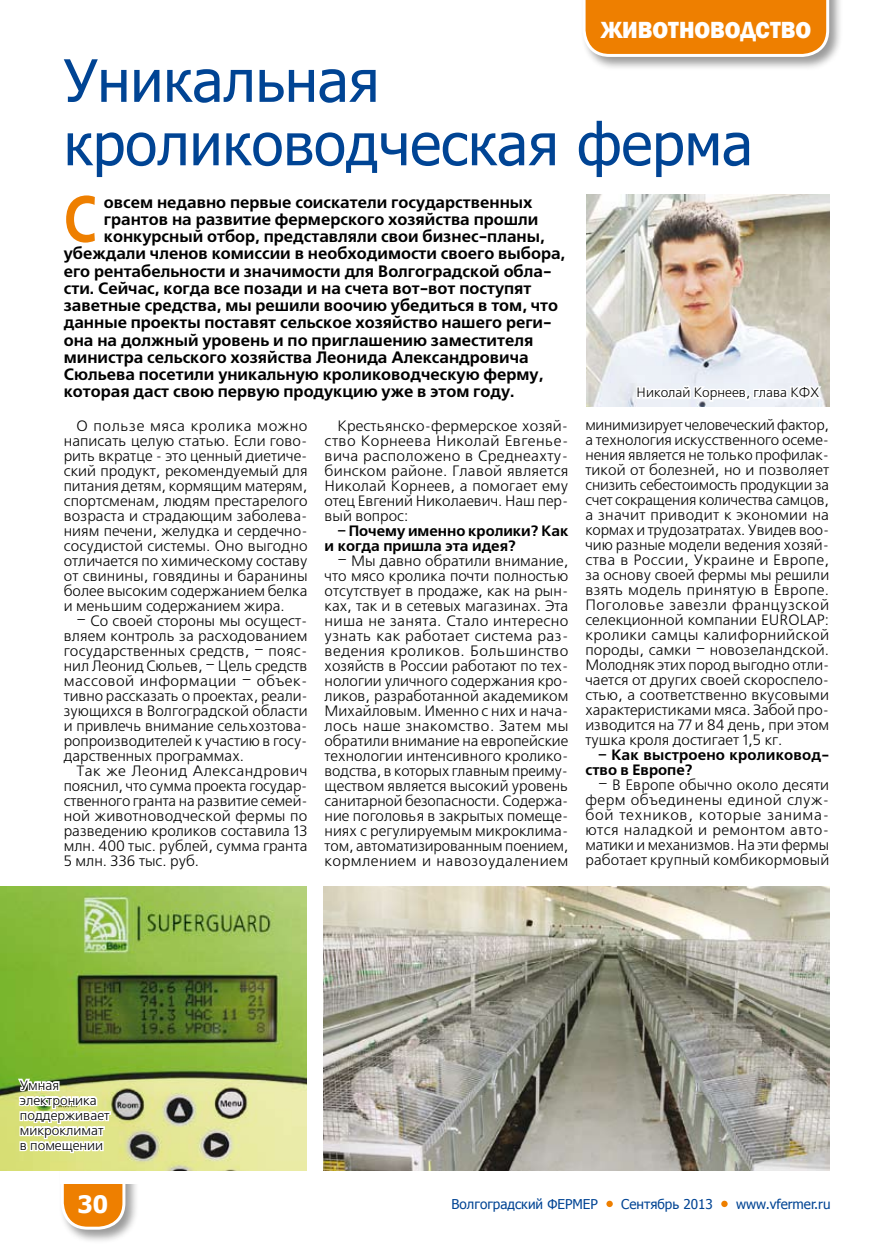
<style>
.page{position:relative;width:893px;height:1251px;background:#fff}
.page>*{position:absolute;margin:0;border:0;box-sizing:border-box;transform-origin:0 0}
.t1{font:700 65.85px "Free Set C";color:#ee7f00;scale:.8 1}
.t2{font:58.5px/63.3px "Tahoma";color:#004494}
.t3{font:800 24px "Franklin Gothic";color:#fff;scale:.95 1}
.t4{font:700 24px "Tahoma";color:#fff}
.t5{font:700 16.5px "Free Set C";color:#000}
.t6{font:15px/15px "Free Set C";color:#000;text-align:justify}
.t7{font:700 15px/15px "Free Set C";color:#000}
.t8{font:13.5px/15px "Free Set C";color:#000}
.t9{font:13.5px "Tahoma";color:#004494}
</style>
<div class="page">
<div style="left:59px;top:1122px;width:87px;height:128px;background:#000;opacity:.4"></div>
<div style="left:62px;top:1126px;width:62px;height:101px;background:#ee7f00;border-radius:26px"></div>
<div style="left:61px;top:1125px;width:64px;height:104px;border:3px solid #fff;border-radius:26px"></div>
<div style="left:606px;top:1200px;width:7px;height:6px;background:#ee7f00;border-radius:50%"></div>
<div style="left:721px;top:1200px;width:7px;height:6px;background:#ee7f00;border-radius:50%"></div>
<div style="left:61px;top:1122px;width:768px;height:61px;background:#fff"></div>
<div style="left:580px;top:0;width:270px;height:78px;background:#000;opacity:.4"></div>
<svg style="left:583px;top:0;width:246px;height:57px"></svg>
<img style="left:323px;top:886px;width:506px;height:284px">
<img style="left:587px;top:195px;width:242px;height:211px">
<img style="left:0;top:886px;width:306px;height:284px">
<svg style="left:16px;top:1064px;width:97px;height:105px"></svg>
<svg style="left:635px;top:381px;width:190px;height:26px"></svg>
<h3 class="t3" style="left:601px;top:14px;width:223px">животноводство</h3>
<h2 class="t2" style="left:64px;top:46px;width:690px">Уникальная кролиководческая ферма</h2>
<h1 class="t1" style="left:64px;top:182px;width:43px">С</h1>
<p class="t5" style="left:104px;top:192px;width:430px">овсем недавно первые соискатели государственных</p>
<p class="t5" style="left:104px;top:210px;width:436px">грантов на развитие фермерского хозяйства прошли</p>
<p class="t5" style="left:104px;top:227px;width:442px">конкурсный отбор, представляли свои бизнес-планы,</p>
<p class="t5" style="left:64px;top:244px;width:503px">убеждали членов комиссии в необходимости своего выбора,</p>
<p class="t5" style="left:64px;top:261px;width:489px">его рентабельности и значимости для Волгоградской обла-</p>
<p class="t5" style="left:64px;top:279px;width:469px">сти. Сейчас, когда все позади и на счета вот-вот поступят</p>
<p class="t5" style="left:64px;top:296px;width:496px">заветные средства, мы решили воочию убедиться в том, что</p>
<p class="t5" style="left:64px;top:313px;width:489px">данные проекты поставят сельское хозяйство нашего реги-</p>
<p class="t5" style="left:64px;top:330px;width:471px">она на должный уровень и по приглашению заместителя</p>
<p class="t5" style="left:64px;top:347px;width:466px">министра сельского хозяйства Леонида Александровича</p>
<p class="t5" style="left:64px;top:365px;width:481px">Сюльева посетили уникальную кролиководческую ферму,</p>
<p class="t5" style="left:64px;top:382px;width:452px">которая даст свою первую продукцию уже в этом году.</p>
<p class="t8" style="left:637px;top:386px;width:184px">Николай Корнеев, глава КФХ</p>
<p class="t6" style="left:64px;top:418px;width:245px;text-indent:13px">О пользе мяса кролика можно написать целую статью. Если гово&shy;рить вкратце - это ценный диетиче&shy;ский продукт, рекомендуемый для питания детям, кормящим матерям, спортсменам, людям престарелого возраста и страдающим заболева&shy;ниям печени, желудка и сердечно&shy;сосудистой системы. Оно выгодно отличается по химическому составу от свинины, говядины и баранины более высоким содержанием белка и меньшим содержанием жира.</p>
<p class="t6" style="left:64px;top:613px;width:245px;text-indent:13px">– Со своей стороны мы осущест&shy;вляем контроль за расходованием государственных средств, – пояс&shy;нил Леонид Сюльев, – Цель средств массовой информации – объек&shy;тивно рассказать о проектах, реали&shy;зующихся в Волгоградской области и привлечь внимание сельхозтова&shy;ропроизводителей к участию в госу&shy;дарственных программах.</p>
<p class="t6" style="left:64px;top:763px;width:245px;text-indent:13px">Так же Леонид Александрович пояснил, что сумма проекта государ&shy;ственного гранта на развитие семей&shy;ной животноводческой фермы по разведению кроликов составила 13 млн. 400 тыс. рублей, сумма гранта 5 млн. 336 тыс. руб.</p>
<p class="t6" style="left:325px;top:418px;width:245px;text-indent:13px">Крестьянско-фермерское хозяй&shy;ство Корнеева Николай Евгенье&shy;вича расположено в Среднеахту&shy;бинском районе. Главой является Николай Корнеев, а помогает ему отец Евгений Николаевич. Наш пер&shy;вый вопрос:</p>
<p class="t7" style="left:325px;top:523px;width:245px;text-indent:13px">– Почему именно кролики? Как и когда пришла эта идея?</p>
<p class="t6" style="left:325px;top:553px;width:245px;text-indent:13px">– Мы давно обратили внимание, что мясо кролика почти полностью отсутствует в продаже, как на рын&shy;ках, так и в сетевых магазинах. Эта ниша не занята. Стало интересно узнать как работает система раз&shy;ведения кроликов. Большинство хозяйств в России работают по тех&shy;нологии уличного содержания кро&shy;ликов, разработанной академиком Михайловым. Именно с них и нача&shy;лось наше знакомство. Затем мы обратили внимание на европейские технологии интенсивного кролико&shy;водства, в которых главным преиму&shy;ществом является высокий уровень санитарной безопасности. Содержа&shy;ние поголовья в закрытых помеще&shy;ниях с регулируемым микроклима&shy;том, автоматизированным поением, кормлением и навозоудалением</p>
<p class="t6" style="left:585px;top:417px;width:245px">минимизирует человеческий фактор, а технология искусственного осеме&shy;нения является не только профилак&shy;тикой от болезней, но и позволяет снизить себестоимость продукции за счет сокращения количества самцов, а значит приводит к экономии на кормах и трудозатратах. Увидев воо&shy;чию разные модели ведения хозяй&shy;ства в России, Украине и Европе, за основу своей фермы мы решили взять модель принятую в Европе.<br>Поголовье завезли французской селекционной компании EUROLAP: кролики самцы калифорнийской породы, самки – новозеландской.<br>Молодняк этих пород выгодно отли&shy;чается от других своей скороспело&shy;стью, а соответственно вкусовыми характеристиками мяса. Забой про&shy;изводится на 77 и 84 день, при этом тушка кроля достигает 1,5 кг.</p>
<p class="t7" style="left:585px;top:747px;width:245px;text-indent:13px">– Как выстроено кроликовод&shy;ство в Европе?</p>
<p class="t6" style="left:585px;top:777px;width:245px;text-indent:13px">– В Европе обычно около десяти ферм объединены единой служ&shy;бой техников, которые занима&shy;ются наладкой и ремонтом авто&shy;матики и механизмов. На эти фермы работает крупный комбикормовый</p>
<p class="t8" style="left:20px;top:1077px;width:91px">Умная электроника поддерживает микроклимат в помещении</p>
<h3 class="t4" style="left:77px;top:1187px;width:32px">30</h3>
<p class="t9" style="left:452px;top:1194px;width:148px">Волгоградский ФЕРМЕР</p>
<p class="t9" style="left:621px;top:1194px;width:93px">Сентябрь 2013</p>
<p class="t9" style="left:736px;top:1194px;width:96px">www.vfermer.ru</p>
</div>
